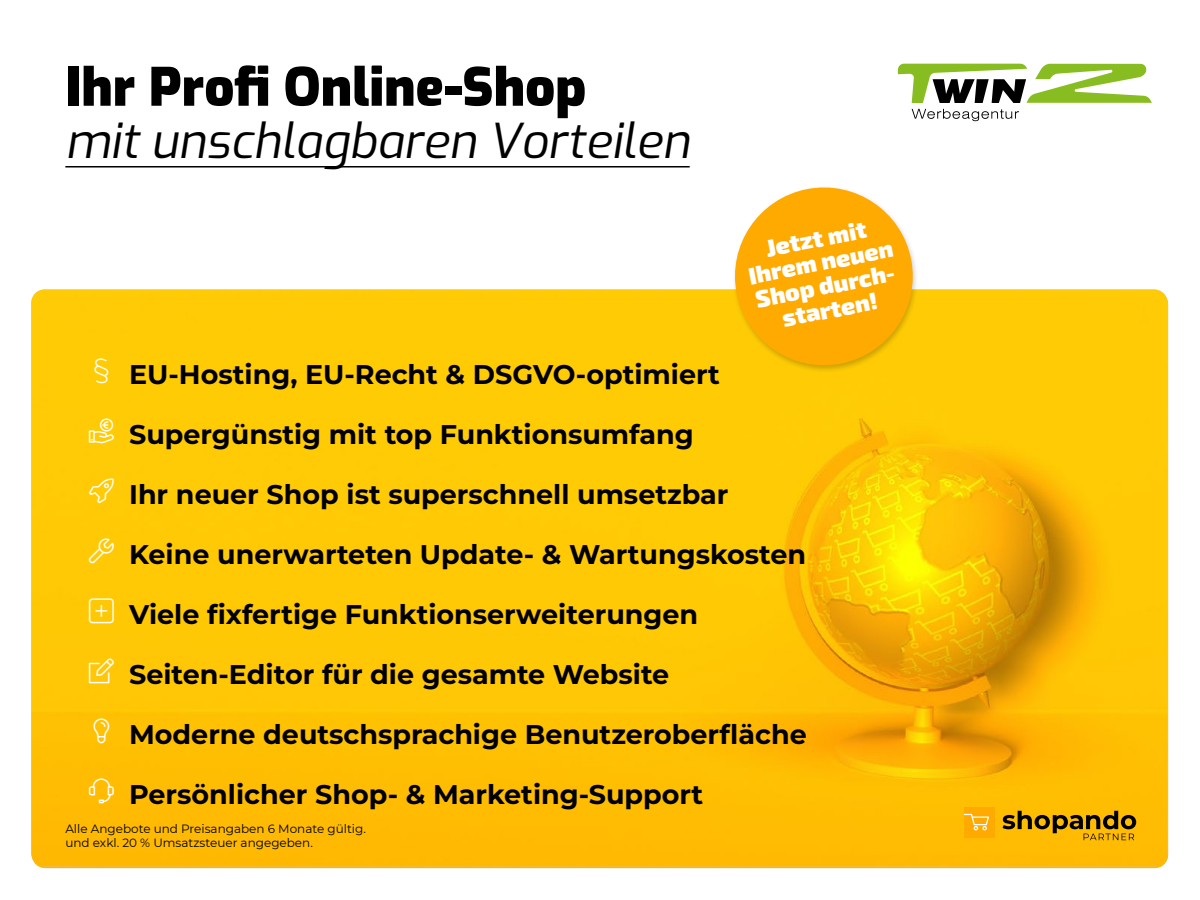
<style>
.page{position:relative;width:1200px;height:900px;background:#fff}
.page>*{position:absolute;margin:0;border:0;box-sizing:border-box;transform-origin:0 0}
.t1{font:900 52.5px "Exo";color:#000}
.t2{font:italic 48px "Exo";color:#000}
.t3{font:700 27px "Montserrat";color:#000}
.t4{font:900 24px/24px "Exo 2";color:#fff;text-align:center}
.t5{font:12px/14.4px "Montserrat";color:#000}
</style>
<div class="page">
<img style="left:31px;top:289px;width:1137px;height:578px">
<svg style="left:912px;top:109px;width:107px;height:12px"></svg>
<svg style="left:898px;top:64px;width:254px;height:39px"></svg>
<hr style="left:65px;top:166px;width:625px;height:2px;background:#000">
<svg style="left:727px;top:187px;width:193px;height:186px;background:#fdba24"></svg>
<div style="left:965px;top:807px;width:30px;height:30px;background:#fa0"></div>
<svg style="left:965px;top:813px;width:24px;height:17px"></svg>
<svg style="left:1003px;top:811px;width:133px;height:29px;background:#af8201"></svg>
<svg style="left:95px;top:358px;width:14px;height:25px"></svg>
<svg style="left:89px;top:418px;width:25px;height:25px"></svg>
<svg style="left:89px;top:478px;width:25px;height:25px"></svg>
<svg style="left:89px;top:538px;width:25px;height:25px"></svg>
<svg style="left:89px;top:598px;width:25px;height:25px"></svg>
<svg style="left:89px;top:658px;width:25px;height:25px"></svg>
<svg style="left:94px;top:718px;width:15px;height:25px"></svg>
<svg style="left:89px;top:778px;width:25px;height:25px"></svg>
<h1 class="t1" style="left:65px;top:49px;width:522px">Ihr Profi Online-Shop</h1>
<h2 class="t2" style="left:65px;top:105px;width:626px">mit unschlagbaren Vorteilen</h2>
<p class="t4" style="left:742px;top:240px;width:148px;rotate:-11deg">Jetzt mit<br>Ihrem neuen<br>Shop durch&shy;starten!</p>
<p class="t3" style="left:129px;top:357px;width:592px">EU-Hosting, EU-Recht &amp; DSGVO-optimiert</p>
<p class="t3" style="left:129px;top:417px;width:566px">Supergünstig mit top Funktionsumfang</p>
<p class="t3" style="left:129px;top:477px;width:601px">Ihr neuer Shop ist superschnell umsetzbar</p>
<p class="t3" style="left:129px;top:537px;width:679px">Keine unerwarteten Update- &amp; Wartungskosten</p>
<p class="t3" style="left:129px;top:597px;width:571px">Viele fixfertige Funktionserweiterungen</p>
<p class="t3" style="left:129px;top:657px;width:542px">Seiten-Editor für die gesamte Website</p>
<p class="t3" style="left:129px;top:717px;width:679px">Moderne deutschsprachige Benutzeroberfläche</p>
<p class="t3" style="left:129px;top:777px;width:576px">Persönlicher Shop- &amp; Marketing-Support</p>
<p class="t5" style="left:65px;top:821px;width:302px">Alle Angebote und Preisangaben 6 Monate gültig. und exkl. 20 % Umsatzsteuer angegeben.</p>
</div>
